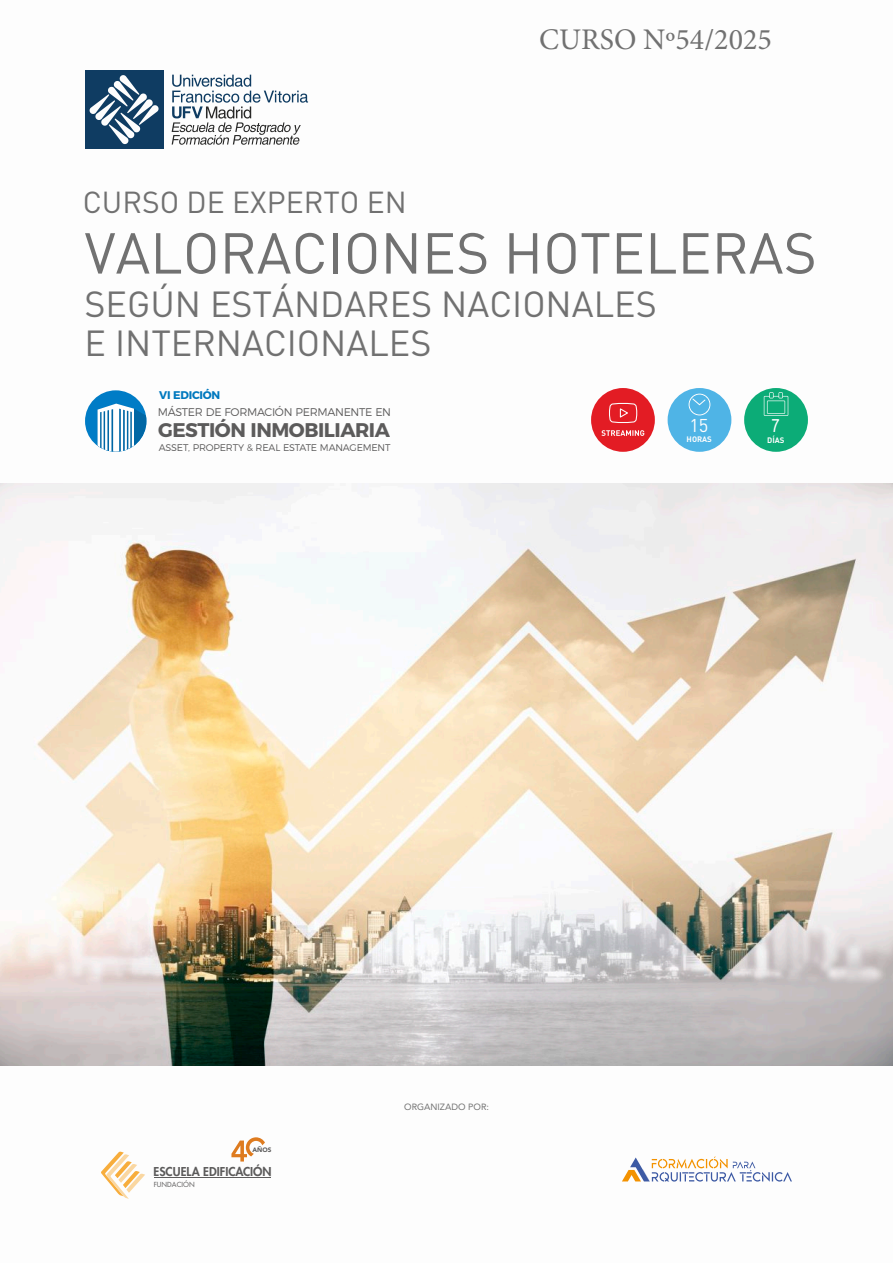
<style>
.page{position:relative;width:893px;height:1263px;background:#fff}
.page>*{position:absolute;margin:0;border:0;box-sizing:border-box;transform-origin:0 0}
.t1{font:56.7px "DIN";color:#717171}
.t2{font:35.85px/39px "DIN";color:#717171}
.t3{font:30px "DIN";color:#717171}
.t4{font:30px "Minion Pro";color:#717171}
.t5{font:700 19.8px "Montserrat";letter-spacing:-.025em;color:#5c5b5b}
.t6{font:18.3px "DIN";color:#fdfdfd}
.t7{font:18.3px "Arial Narrow";color:#fdfdfd}
.t8{font:800 11.85px "Futura Std";color:#5c5b5b}
.t9{font:300 11.1px "Montserrat";letter-spacing:-.025em;color:#5c5b5b}
.t10{font:700 11.1px "Montserrat";letter-spacing:-.025em;color:#0078be}
.t11{font:300 9.6px "Montserrat";letter-spacing:-.015em;color:#5c5b5b}
.t12{font:9px "Avenir LT Std";color:#717171}
.t13{font:700 7.8px "DIN Alternate";color:#fdfdfd}
.t14{font:6.9px "Futura Std";color:#5c5b5b}
.t15{font:900 6.3px "Avenir LT Std";color:#5c5b5b}
</style>
<div class="page">
<img style="left:0;top:483px;width:893px;height:583px">
<div style="left:744px;top:388px;width:64px;height:64px;background:#0cac77;border-radius:50%"></div>
<svg style="left:764px;top:392px;width:24px;height:24px"></svg>
<div style="left:668px;top:388px;width:63px;height:64px;background:#4fb4e6;border-radius:50%"></div>
<svg style="left:689px;top:394px;width:21px;height:21px"></svg>
<div style="left:591px;top:388px;width:64px;height:64px;background:#e31c24;border-radius:50%"></div>
<svg style="left:609px;top:402px;width:29px;height:21px"></svg>
<svg style="left:601px;top:430px;width:43px;height:6px"></svg>
<svg style="left:172px;top:75px;width:136px;height:70px"></svg>
<div style="left:85px;top:71px;width:78px;height:78px;background:#0f3c62"></div>
<svg style="left:90px;top:75px;width:69px;height:69px"></svg>
<div style="left:85px;top:390px;width:61px;height:62px;background:#007cc6;border-radius:50%"></div>
<svg style="left:98px;top:404px;width:48px;height:48px"></svg>
<svg style="left:622px;top:1156px;width:170px;height:26px"></svg>
<svg style="left:101px;top:1151px;width:44px;height:48px"></svg>
<hr style="left:154px;top:1177px;width:117px;height:1px;background:#5c5b5b">
<svg style="left:231px;top:1137px;width:34px;height:24px"></svg>
<p class="t3" style="left:83px;top:183px;width:326px">CURSO DE EXPERTO EN</p>
<p class="t4" style="left:539px;top:19px;width:234px">CURSO Nº54/2025</p>
<h1 class="t1" style="left:85px;top:218px;width:734px">VALORACIONES HOTELERAS</h1>
<p class="t2" style="left:85px;top:284px;width:574px">SEGÚN ESTÁNDARES NACIONALES<br>E INTERNACIONALES</p>
<p class="t10" style="left:159px;top:389px;width:63px">VI EDICIÓN</p>
<p class="t9" style="left:158px;top:405px;width:235px">MÁSTER DE FORMACIÓN PERMANENTE EN</p>
<p class="t5" style="left:158px;top:417px;width:233px">GESTIÓN INMOBILIARIA</p>
<p class="t11" style="left:159px;top:442px;width:233px">ASSET, PROPERTY &amp; REAL ESTATE MANAGEMENT</p>
<p class="t6" style="left:689px;top:414px;width:21px">15</p>
<p class="t13" style="left:687px;top:437px;width:27px">HORAS</p>
<p class="t7" style="left:771px;top:412px;width:10px">7</p>
<p class="t13" style="left:767px;top:437px;width:19px">DÍAS</p>
<p class="t15" style="left:252px;top:1147px;width:20px">AÑOS</p>
<p class="t8" style="left:154px;top:1166px;width:120px">ESCUELA EDIFICACIÓN</p>
<p class="t14" style="left:154px;top:1181px;width:43px">FUNDACIÓN</p>
<p class="t12" style="left:404px;top:1103px;width:86px">ORGANIZADO POR:</p>
</div>
